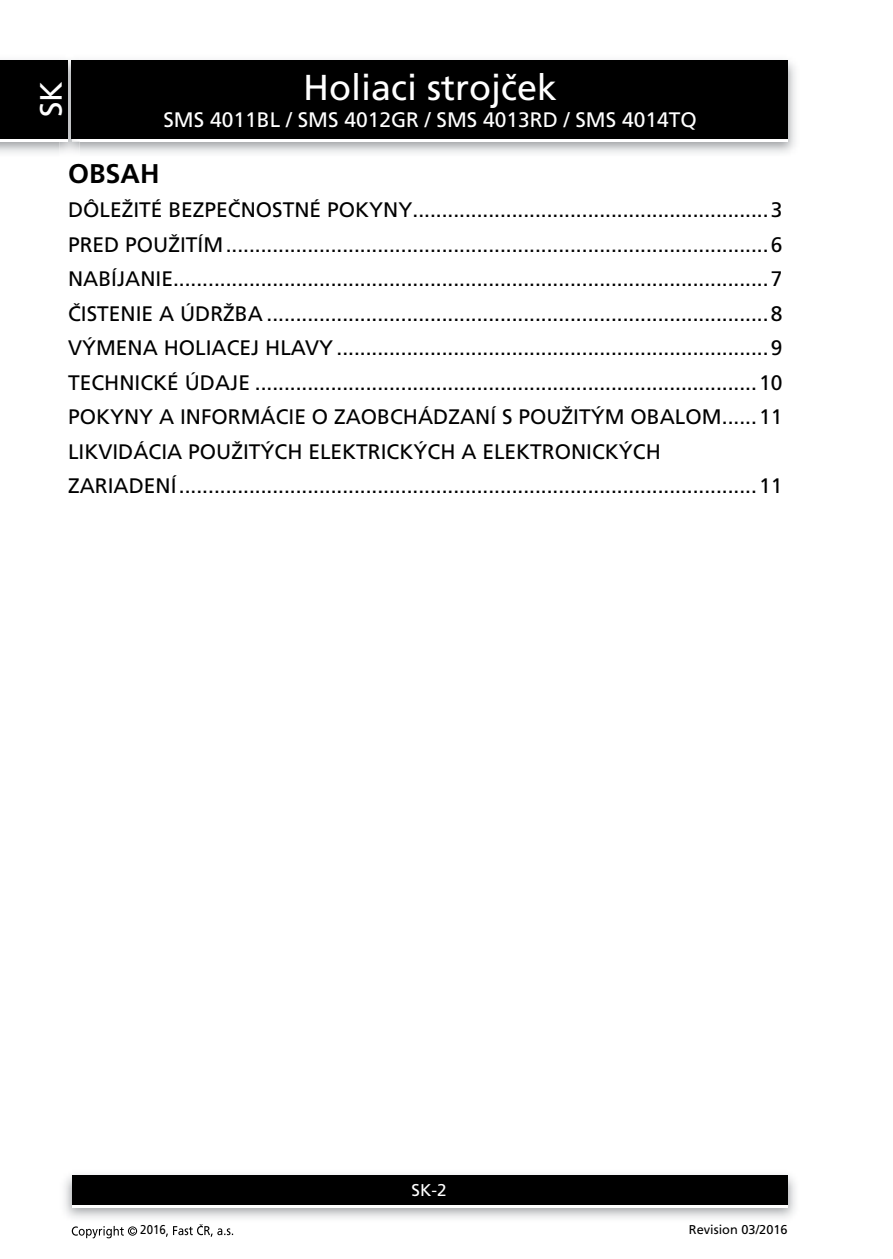
<style>
.page{position:relative;width:893px;height:1259px;background:#fff}
.page>*{position:absolute;margin:0;border:0;box-sizing:border-box;transform-origin:0 0}
.t1{font:36px "Frutiger CE";color:#fff}
.t2{font:30.9px "Frutiger CE";color:#fff}
.t3{font:700 27px "Frutiger CE";color:#000}
.t4{font:21px/34.5px "Frutiger CE";color:#000}
.t5{font:21px "Frutiger CE";color:#fff}
.t6{font:17.1px "Frutiger CE";color:#fff}
.t7{font:12.9px "Frutiger CE";color:#000}
.t8{font:12.9px "Frutiger CE";color:#000;scale:.9 1}
</style>
<div class="page">
<img style="left:0;top:60px;width:796px;height:93px">
<div style="left:72px;top:63px;width:715px;height:78px;background:#fff"></div>
<div style="left:72px;top:60px;width:715px;height:79px;background:#000"></div>
<img style="left:64px;top:1174px;width:732px;height:45px">
<div style="left:72px;top:1178px;width:715px;height:30px;background:#fff"></div>
<div style="left:72px;top:1175px;width:715px;height:30px;background:#000"></div>
<img style="left:60px;top:60px;width:19px;height:93px">
<img style="left:72px;top:139px;width:7px;height:2px">
<svg style="left:72px;top:60px;width:7px;height:3px"></svg>
<img style="left:72px;top:63px;width:7px;height:76px">
<div style="left:0;top:63px;width:67px;height:78px;background:#fff"></div>
<div style="left:0;top:60px;width:67px;height:79px;background:#000"></div>
<svg style="left:72px;top:1226px;width:65px;height:12px"></svg>
<svg style="left:166px;top:1224px;width:67px;height:12px"></svg>
<h2 class="t2" style="left:35px;top:117px;width:38px;rotate:-90deg">SK</h2>
<h1 class="t1" style="left:303px;top:69px;width:256px">HOLIACI STROJČEK</h1>
<p class="t5" style="left:163px;top:109px;width:535px">SMS 4011BL / SMS 4012GR / SMS 4013RD / SMS 4014TQ</p>
<p class="t3" style="left:68px;top:159px;width:89px">Obsah</p>
<p class="t4" style="left:68px;top:193px;width:716px">DÔLEŽITÉ BEZPEČNOSTNÉ POKYNY.............................................................3<br>PRED POUŽITÍM</p>
<p class="t4" style="left:226px;top:227px;width:558px">.............................................................................................6</p>
<p class="t4" style="left:68px;top:262px;width:70px">NABÍJANIE</p>
<p class="t4" style="left:173px;top:262px;width:611px">......................................................................................................7</p>
<p class="t4" style="left:68px;top:297px;width:24px">ČISTENIE</p>
<p class="t4" style="left:159px;top:297px;width:65px">A ÚDRŽBA</p>
<p class="t4" style="left:68px;top:297px;width:716px;text-indent:198px">......................................................................................8<br>VÝMENA HOLIACEJ HLAVY ..........................................................................9<br>TECHNICKÉ ÚDAJE ......................................................................................10<br>POKYNY A INFORMÁCIE O ZAOBCHÁDZANÍ S POUŽITÝM OBALOM......11<br>LIKVIDÁCIA POUŽITÝCH ELEKTRICKÝCH A ELEKTRONICKÝCH ZARIADENÍ...................................................................................................11</p>
<p class="t6" style="left:412px;top:1181px;width:37px">SK-2</p>
<p class="t8" style="left:140px;top:1223px;width:30px">2016</p>
<p class="t7" style="left:689px;top:1222px;width:100px">REVISION 03/2016</p>
</div>
